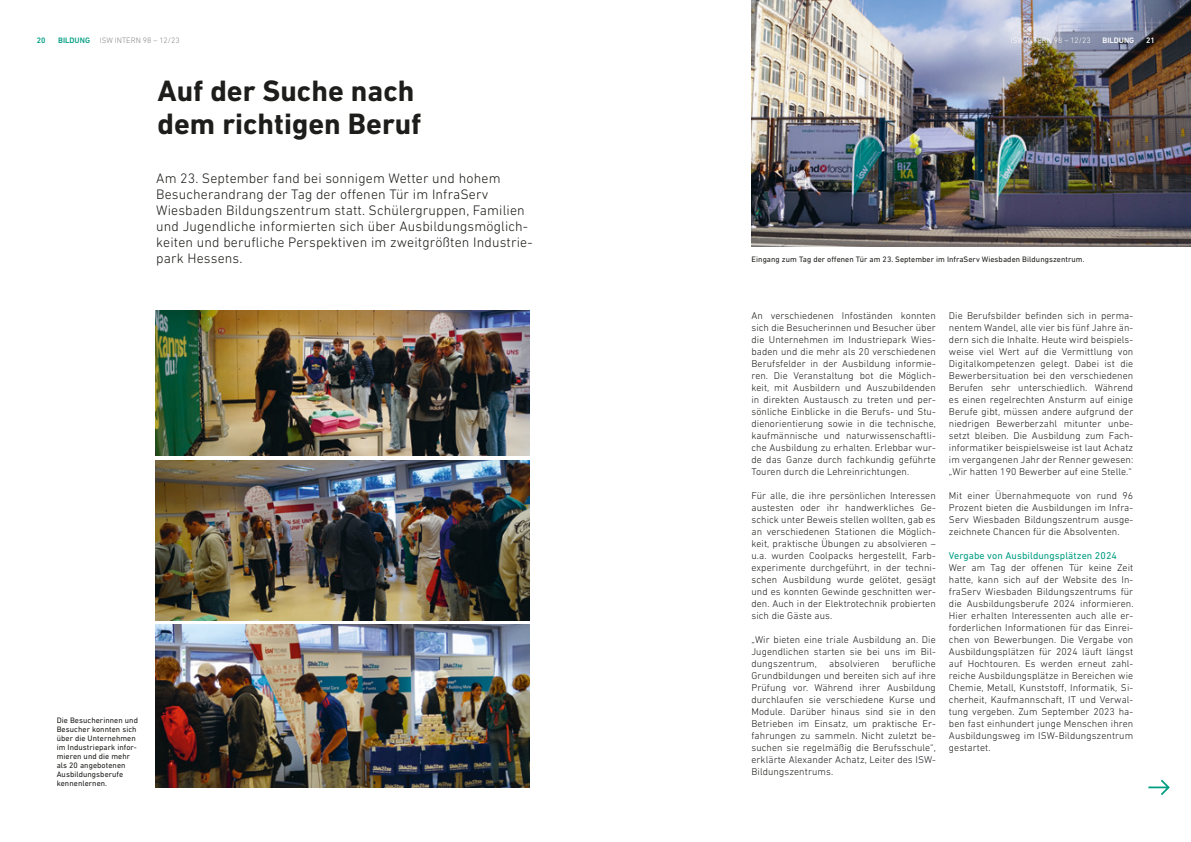
<style>
.page{position:relative;width:1191px;height:842px;background:#fff}
.page>*{position:absolute;margin:0;border:0;box-sizing:border-box;transform-origin:0 0}
.Inhalt_-_groeße_HL_Seitenanfang{font:700 30px/33px "DIN Next LT Pro";color:#1d1d1b}
.Inhalt_-_SubHead{font:300 14px/16px "DIN Next LT Pro";letter-spacing:.01em;color:#1d1d1b}
.name_hervorhebung{font:300 10px/12px "DIN Next LT Pro";letter-spacing:.01em;color:#1d1d1b;text-align:justify}
.Fließtext_-_Zwischen_HL{font:10px "DIN Next LT Pro";letter-spacing:.01em;color:#009d82}
.Fußnote_-_klein{font:8px/9px "DIN Next LT Pro";letter-spacing:.01em;color:#1d1d1b}
.t1{font:300 8px "DIN Next LT Pro";color:#878787}
.t2{font:300 8px "DIN Next LT Pro";color:#fff}
.t3{font:500 8px "DIN Next LT Pro";color:#fff}
.t4{font:500 8px "DIN Next LT Pro";color:#009d82}
.s1{font-weight:500;color:#009d82}
</style>
<div class="page">
<img style="left:156px;top:460px;width:373px;height:160px">
<img style="left:156px;top:625px;width:373px;height:162px">
<img style="left:156px;top:310px;width:373px;height:145px">
<img style="left:751px;top:0;width:440px;height:246px">
<svg style="left:1148px;top:780px;width:21px;height:15px"></svg>
<p class="t4" style="left:37px;top:35px;width:10px">20</p>
<p class="t1" style="left:58px;top:35px;width:123px"><span class="s1">BILDUNG</span> ISW INTERN 98 – 12/23</p>
<p class="t2" style="left:1011px;top:35px;width:81px">ISW INTERN 98 – 12/23</p>
<p class="t3" style="left:1102px;top:35px;width:33px">BILDUNG</p>
<p class="t3" style="left:1146px;top:35px;width:10px">21</p>
<p class="Inhalt_-_groeße_HL_Seitenanfang" style="left:158px;top:74px;width:265px">Auf der Suche nach dem richtigen Beruf</p>
<p class="Inhalt_-_SubHead" style="left:156px;top:170px;width:378px">Am 23. September fand bei sonnigem Wetter und hohem Besucherandrang der Tag der offenen Tür im InfraServ Wiesbaden Bildungszentrum statt. Schülergruppen, Familien und Jugendliche informierten sich über Ausbildungsmöglich&shy;keiten und berufliche Perspektiven im zweitgrößten Industrie&shy;park Hessens.</p>
<p class="Fußnote_-_klein" style="left:57px;top:716px;width:83px">Die Besucherinnen und<br>Besucher konnten sich über die Unternehmen im Industriepark infor&shy;mieren und die mehr als 20 angebotenen<br>Ausbildungsberufe kennenlernen.</p>
<p class="Fußnote_-_klein" style="left:751px;top:255px;width:334px">Eingang zum Tag der offenen Tür am 23. September im InfraServ Wiesbaden Bildungszentrum.</p>
<p class="name_hervorhebung" style="left:751px;top:310px;width:186px">An verschiedenen Infoständen konnten sich die Besucherinnen und Besucher über die Unternehmen im Industriepark Wies&shy;baden und die mehr als 20 verschiedenen Berufsfelder in der Ausbildung informie&shy;ren. Die Veranstaltung bot die Möglich&shy;keit, mit Ausbildern und Auszubildenden in direkten Austausch zu treten und per&shy;sönliche Einblicke in die Berufs- und Stu&shy;dienorientierung sowie in die technische, kaufmännische und naturwissenschaftli&shy;che Ausbildung zu erhalten. Erlebbar wur&shy;de das Ganze durch fachkundig geführte Touren durch die Lehreinrichtungen.</p>
<p class="name_hervorhebung" style="left:751px;top:490px;width:186px">Für alle, die ihre persönlichen Interessen austesten oder ihr handwerkliches Ge&shy;schick unter Beweis stellen wollten, gab es an verschiedenen Stationen die Möglich&shy;keit, praktische Übungen zu absolvieren – u.a. wurden Coolpacks hergestellt, Farb&shy;experimente durchgeführt, in der techni&shy;schen Ausbildung wurde gelötet, gesägt und es konnten Gewinde geschnitten wer&shy;den. Auch in der Elektrotechnik probierten sich die Gäste aus.</p>
<p class="name_hervorhebung" style="left:751px;top:634px;width:186px">„Wir bieten eine triale Ausbildung an. Die Jugendlichen starten sie bei uns im Bil&shy;dungszentrum, absolvieren</p>
<p class="name_hervorhebung" style="left:751px;top:658px;width:186px;text-indent:141px">berufliche Grundbildungen und bereiten sich auf ihre Prüfung vor. Während ihrer Ausbildung durchlaufen sie verschiedene Kurse und Module. Darüber hinaus sind sie in den Betrieben im Einsatz, um praktische Er&shy;fahrungen zu sammeln. Nicht zuletzt be&shy;suchen sie regelmäßig die Berufsschule“, erklärte Alexander Achatz, Leiter des ISW-Bildungszentrums.</p>
<p class="name_hervorhebung" style="left:949px;top:310px;width:186px">Die Berufsbilder befinden sich in perma&shy;nentem Wandel, alle vier bis fünf Jahre än&shy;dern sich die Inhalte. Heute wird beispiels&shy;weise viel Wert auf die Vermittlung von Digitalkompetenzen gelegt. Dabei ist die Bewerbersituation bei den verschiedenen Berufen sehr unterschiedlich. Während es einen regelrechten Ansturm auf einige Berufe gibt, müssen andere aufgrund der niedrigen Bewerberzahl mitunter unbe&shy;setzt bleiben. Die Ausbildung zum Fach&shy;informatiker beispielsweise ist laut Achatz im vergangenen Jahr der Renner gewesen: „Wir hatten 190 Bewerber auf eine Stelle.“</p>
<p class="name_hervorhebung" style="left:949px;top:490px;width:186px">Mit einer Übernahmequote von rund 96<br>Prozent bieten die Ausbildungen im Infra-Serv Wiesbaden Bildungszentrum ausge&shy;zeichnete Chancen für die Absolventen.</p>
<p class="Fließtext_-_Zwischen_HL" style="left:949px;top:550px;width:169px">Vergabe von Ausbildungsplätzen 2024</p>
<p class="name_hervorhebung" style="left:949px;top:562px;width:186px">Wer am Tag der offenen Tür keine Zeit hatte, kann sich auf der Website des In&shy;fraServ Wiesbaden Bildungszentrums für die Ausbildungsberufe 2024 informieren.<br>Hier erhalten Interessenten auch alle er&shy;forderlichen Informationen für das Einrei&shy;chen von Bewerbungen. Die Vergabe von Ausbildungsplätzen für 2024 läuft längst auf Hochtouren. Es werden erneut zahl&shy;reiche Ausbildungsplätze in Bereichen wie Chemie, Metall, Kunststoff, Informatik, Si&shy;cherheit, Kaufmannschaft, IT und Verwal&shy;tung vergeben. Zum September 2023 ha&shy;ben fast einhundert junge Menschen ihren Ausbildungsweg im ISW-Bildungszentrum gestartet.</p>
</div>
